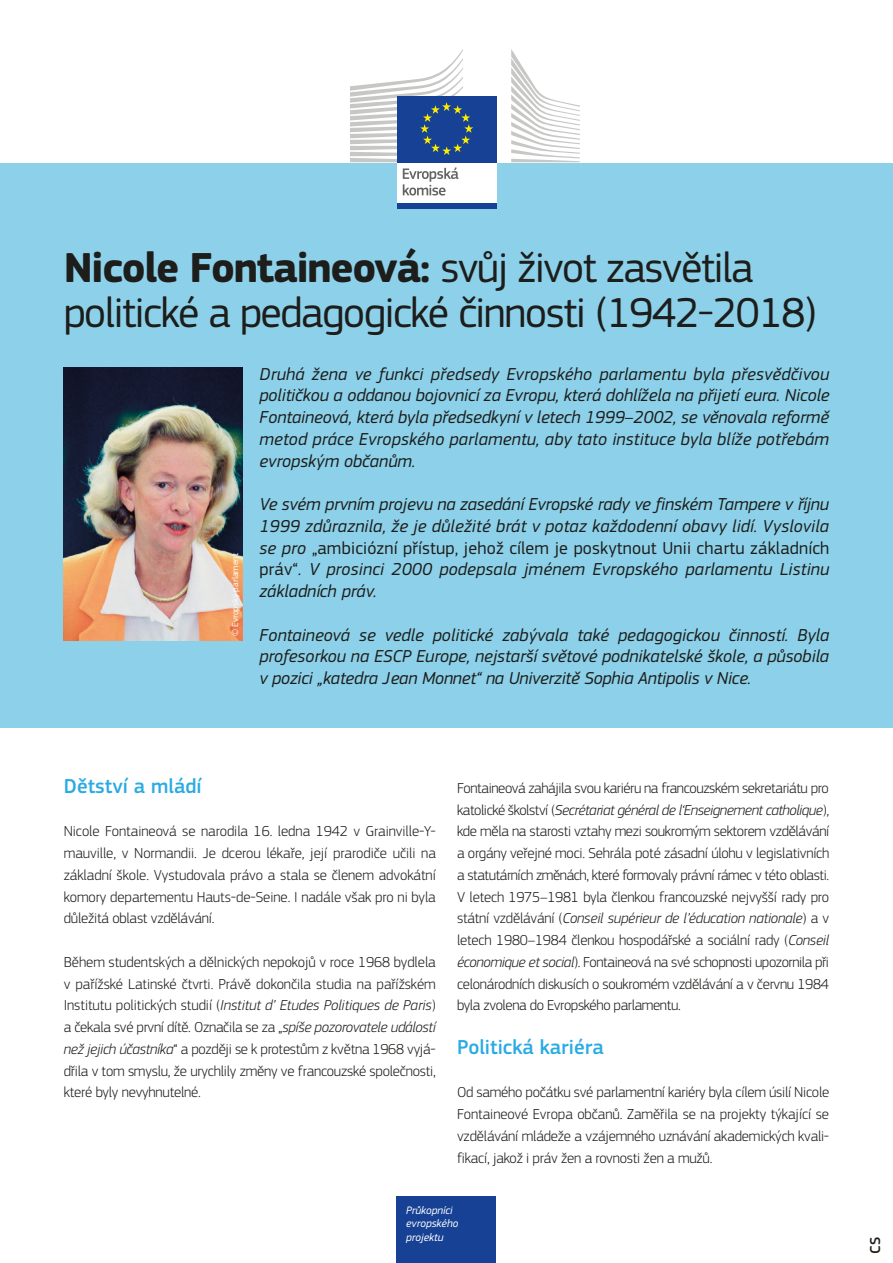
<style>
.page{position:relative;width:893px;height:1263px;background:#fff}
.page>*{position:absolute;margin:0;border:0;box-sizing:border-box;transform-origin:0 0}
.t1{font:43.5px/45px "EC Square Sans Pro";letter-spacing:-.03em;color:#1d1d1b}
.Intertitres{font:500 21px "EC Square Sans Pro";color:#2babe3}
.Intro{font:italic 18px/21.8px "EC Square Sans Pro";color:#1d1d1b;text-align:justify}
.Body{font:300 15px/21.8px "EC Square Sans Pro";letter-spacing:-.015em;color:#1d1d1b;text-align:justify}
.Language_code{font:500 15px "EC Square Sans Pro";color:#1d1d1b}
.t2{font:italic 11.25px/13.5px "EC Square Sans Pro";color:#fff}
.Copyright{font:9px "EC Square Sans Pro";color:#fff}
.s1{font-weight:700}
.s2{font-style:normal}
.s3{font-style:italic}
</style>
<div class="page">
<div style="left:0;top:140px;width:893px;height:588px;background:#8cd1e9"></div>
<div style="left:0;top:0;width:893px;height:162px;background:#fff"></div>
<img style="left:64px;top:367px;width:178px;height:273px">
<div style="left:397px;top:1197px;width:99px;height:66px;background:#164194"></div>
<div style="left:397px;top:160px;width:99px;height:44px;background:#fff"></div>
<div style="left:397px;top:203px;width:99px;height:6px;background:#164194"></div>
<svg style="left:511px;top:49px;width:69px;height:113px"></svg>
<div style="left:397px;top:96px;width:99px;height:66px;background:#164194"></div>
<svg style="left:350px;top:49px;width:123px;height:146px"></svg>
<p class="t1" style="left:64px;top:245px;width:755px"><span class="s1">Nicole Fontaineová:</span> svůj život zasvětila politické a pedagogické činnosti (1942‑2018)</p>
<p class="Copyright" style="left:230px;top:636px;width:84px;rotate:-90deg">© Evropský parlament</p>
<p class="Intro" style="left:259px;top:363px;width:572px">Druhá žena ve funkci předsedy Evropského parlamentu byla přesvědčivou političkou a oddanou bojovnicí za Evropu, která dohlížela na přijetí eura. Nicole Fontaineová, která byla předsedkyní v letech 1999–2002, se věnovala reformě metod práce Evropského parlamentu, aby tato instituce byla blíže potřebám evropským občanům.</p>
<p class="Intro" style="left:259px;top:493px;width:572px">Ve svém prvním projevu na zasedání Evropské rady ve finském Tampere v říjnu 1999 zdůraznila, že je důležité brát v potaz každodenní obavy lidí. Vyslovila se pro <span class="s2">„ambiciózní přístup, jehož cílem je poskytnout Unii chartu základních práv“</span>. V prosinci 2000 podepsala jménem Evropského parlamentu Listinu základních práv.</p>
<p class="Intro" style="left:259px;top:624px;width:571px">Fontaineová se vedle politické zabývala také pedagogickou činností. Byla profesorkou na ESCP Europe, nejstarší světové podnikatelské škole, a působila v pozici „katedra Jean Monnet“ na Univerzitě Sophia Antipolis v Nice.</p>
<p class="Intertitres" style="left:64px;top:774px;width:139px">Dětství a mládí</p>
<p class="Body" style="left:64px;top:820px;width:374px">Nicole Fontaineová se narodila 16. ledna 1942 v Grainville-Y&shy;mauville, v Normandii. Je dcerou lékaře, její prarodiče učili na základní škole. Vystudovala právo a stala se členem advokátní komory departementu Hauts-de-Seine. I nadále však pro ni byla důležitá oblast vzdělávání.</p>
<p class="Body" style="left:64px;top:951px;width:374px">Během studentských a dělnických nepokojů v roce 1968 bydlela v pařížské Latinské čtvrti. Právě dokončila studia na pařížském Institutu politických studií (<span class="s3">Institut d’ Etudes Politiques de Paris</span>) a čekala své první dítě. Označila se za „<span class="s3">spíše pozorovatele událostí než jejich účastníka</span>“ a později se k protestům z května 1968 vyjá&shy;dřila v tom smyslu, že urychlily změny ve francouzské společnosti, které byly nevyhnutelné.</p>
<p class="Body" style="left:457px;top:777px;width:374px">Fontaineová zahájila svou kariéru na francouzském sekretariátu pro katolické školství (<span class="s3">Secrétariat général de l‘Enseignement catholique</span>), kde měla na starosti vztahy mezi soukromým sektorem vzdělávání a orgány veřejné moci. Sehrála poté zásadní úlohu v legislativních a statutárních změnách, které formovaly právní rámec v této oblasti.<br>V letech 1975–1981 byla členkou francouzské nejvyšší rady pro státní vzdělávání (<span class="s3">Conseil supérieur de l’éducation nationale</span>) a v letech 1980–1984 členkou hospodářské a sociální rady (<span class="s3">Conseil économique et social</span>). Fontaineová na své schopnosti upozornila při celonárodních diskusích o soukromém vzdělávání a v červnu 1984 byla zvolena do Evropského parlamentu.</p>
<p class="Intertitres" style="left:457px;top:1035px;width:148px">Politická kariéra</p>
<p class="Body" style="left:457px;top:1081px;width:374px">Od samého počátku své parlamentní kariéry byla cílem úsilí Nicole Fontaineové Evropa občanů. Zaměřila se na projekty týkající se vzdělávání mládeže a vzájemného uznávání akademických kvali&shy;fikací, jakož i práv žen a rovnosti žen a mužů.</p>
<p class="t2" style="left:406px;top:1203px;width:54px">Průkopníci evropského projektu</p>
<p class="Language_code" style="left:866px;top:1254px;width:18px;rotate:-90deg">CS</p>
</div>
